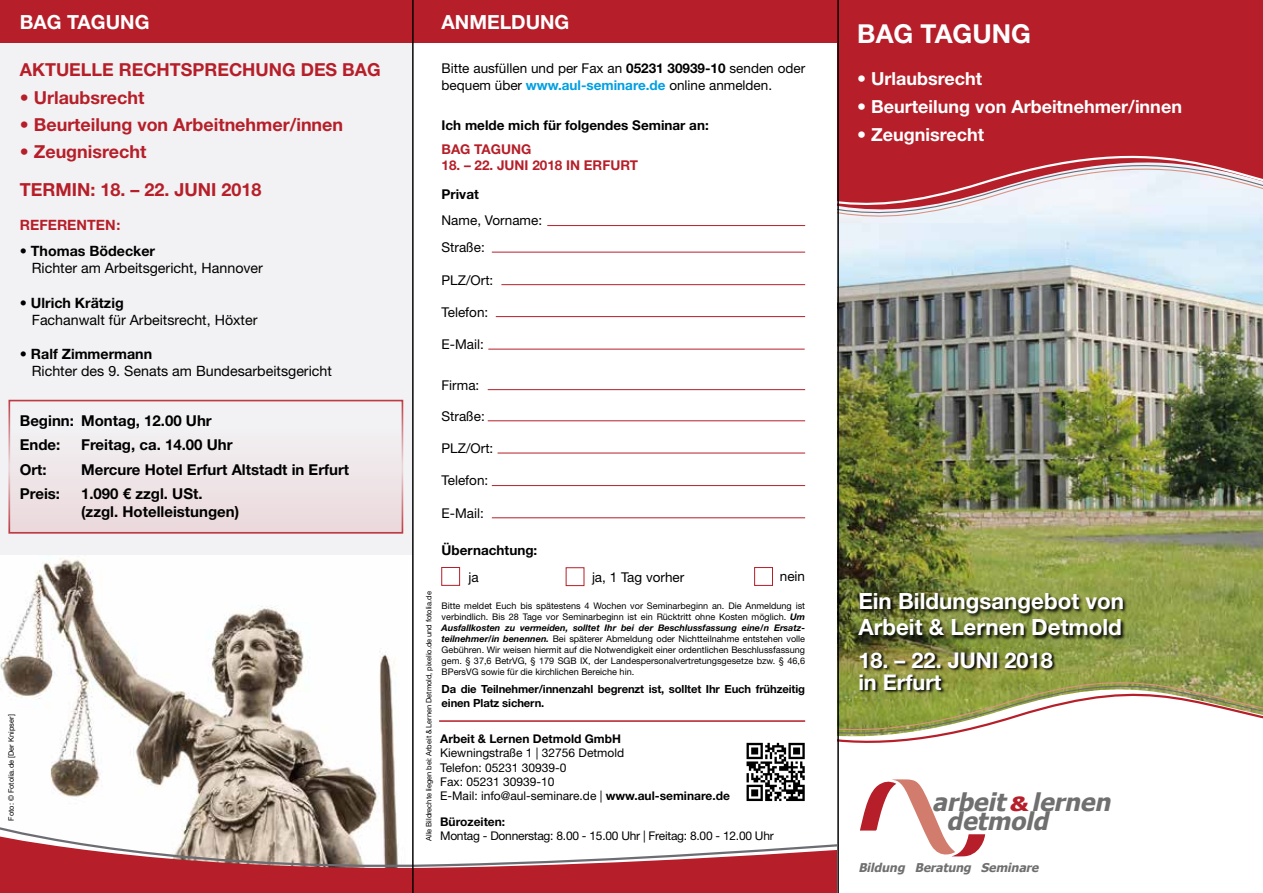
<style>
.page{position:relative;width:1263px;height:893px;background:#fff}
.page>*{position:absolute;margin:0;border:0;box-sizing:border-box;transform-origin:0 0}
.t1{font:700 26.1px "Helvetica Neue LT Std";color:#fff}
.t2{font:italic 700 24.45px/19.5px "Tahoma";color:#706f6f}
.t3{font:700 22.35px/26.5px "Helvetica Neue LT Std";color:#fff}
.t4{font:700 21.75px/21.8px "Helvetica Neue LT Std";color:#fff}
.t5{font:700 19.5px "Helvetica Neue LT Std";color:#fff}
.t6{font:700 18px "Helvetica Neue LT Std";color:#b61f29}
.t7{font:700 18px "Helvetica Neue LT Std";color:#fff}
.t8{font:700 15px/24.5px "Helvetica Neue LT Std";color:#000}
.t9{font:14.25px/17.1px "Helvetica Neue LT Std";color:#000}
.t10{font:700 14.25px "Helvetica Neue LT Std";color:#b61f29}
.t11{font:13.5px/16.2px "Helvetica Neue LT Std";color:#000}
.t12{font:700 13.5px "Helvetica Neue LT Std";color:#000}
.t13{font:700 13.5px "Helvetica Neue LT Std";color:#b61f29}
.t14{font:italic 700 12.15px "Tahoma";color:#706f6f}
.t15{font:12px/14.4px "Helvetica Neue LT Std";color:#000}
.t16{font:12px "Helvetica Neue LT Std";letter-spacing:-.02em;color:#000}
.t17{font:700 12px "Helvetica Neue LT Std";color:#000}
.t18{font:700 11.25px/13.5px "Helvetica Neue LT Std";letter-spacing:-.01em;color:#000}
.t19{font:9.15px/10.9px "Helvetica Neue LT Std";color:#000;text-align:justify}
.t20{font:7.5px "Helvetica Neue LT Std";color:#000}
.s1{font-weight:700}
.s2{font-weight:700;color:#009fe3}
.s3{font-weight:700;font-style:italic}
.s4{font-size:19.5px;color:#b61f29}
</style>
<div class="page">
<div style="left:0;top:22px;width:412px;height:871px;background:#f2f1f3"></div>
<img style="left:0;top:555px;width:412px;height:260px">
<div style="left:9px;top:400px;width:394px;height:134px;border:2px solid #b61f29"></div>
<div style="left:9px;top:426px;width:394px;height:108px;background:#eee4e7"></div>
<img style="left:839px;top:240px;width:424px;height:419px">
<div style="left:0;top:0;width:853px;height:43px;background:#b61f29"></div>
<svg style="left:0;top:815px;width:838px;height:78px"></svg>
<svg style="left:839px;top:0;width:424px;height:240px;background:#c1525b"></svg>
<svg style="left:839px;top:659px;width:424px;height:84px"></svg>
<svg style="left:860px;top:779px;width:125px;height:78px"></svg>
<hr style="left:547px;top:225px;width:258px;height:1px;background:#b61f29">
<hr style="left:492px;top:252px;width:313px;height:1px;background:#b61f29">
<hr style="left:501px;top:284px;width:304px;height:1px;background:#b61f29">
<hr style="left:496px;top:316px;width:309px;height:1px;background:#b61f29">
<hr style="left:488px;top:349px;width:317px;height:1px;background:#b61f29">
<div style="left:754px;top:567px;width:19px;height:19px;border:1px solid #b61f29"></div>
<hr style="left:488px;top:421px;width:317px;height:1px;background:#b61f29">
<hr style="left:497px;top:453px;width:308px;height:1px;background:#b61f29">
<hr style="left:492px;top:485px;width:313px;height:1px;background:#b61f29">
<hr style="left:492px;top:518px;width:313px;height:1px;background:#b61f29">
<hr style="left:488px;top:389px;width:317px;height:1px;background:#b61f29">
<div style="left:442px;top:567px;width:18px;height:18px;border:1px solid #b61f29"></div>
<hr style="left:439px;top:720px;width:366px;height:2px;background:#b61f29">
<svg style="left:859px;top:651px;width:197px;height:43px;background:#747a35"></svg>
<svg style="left:858px;top:592px;width:269px;height:48px;background:#5a642d"></svg>
<svg style="left:746px;top:743px;width:59px;height:58px"></svg>
<hr style="left:838px;top:0;width:1px;height:893px;background:#000">
<hr style="left:412px;top:0;width:1px;height:893px;background:#000">
<h3 class="t5" style="left:20px;top:10px;width:131px">BAG TAGUNG</h3>
<h3 class="t6" style="left:20px;top:59px;width:362px">AKTUELLE RECHTSPRECHUNG DES BAG</h3>
<h3 class="t6" style="left:20px;top:86px;width:126px">• Urlaubsrecht</h3>
<h3 class="t6" style="left:20px;top:113px;width:325px">• Beurteilung von Arbeitnehmer/innen</h3>
<h3 class="t6" style="left:20px;top:141px;width:128px">• Zeugnisrecht</h3>
<h3 class="t6" style="left:20px;top:178px;width:243px">TERMIN: 18. – 22. JUNI 2018</h3>
<h3 class="t10" style="left:20px;top:216px;width:102px">REFERENTEN:</h3>
<h3 class="t9" style="left:32px;top:243px;width:233px;text-indent:-12px">• <span class="s1">Thomas Bödecker<br></span>Richter am Arbeitsgericht, Hannover</h3>
<h3 class="t9" style="left:32px;top:294px;width:227px;text-indent:-12px">• <span class="s1">Ulrich Krätzig<br></span>Fachanwalt für Arbeitsrecht, Höxter</h3>
<h3 class="t9" style="left:32px;top:345px;width:302px;text-indent:-12px">• <span class="s1">Ralf Zimmermann<br></span>Richter des 9. Senats am Bundesarbeitsgericht</h3>
<h3 class="t8" style="left:20px;top:408px;width:193px">Beginn: Montag, 12.00 Uhr<br>Ende:</h3>
<h3 class="t8" style="left:81px;top:432px;width:153px">Freitag, ca. 14.00 Uhr</h3>
<h3 class="t8" style="left:20px;top:457px;width:28px">Ort:</h3>
<h3 class="t8" style="left:81px;top:457px;width:270px">Mercure Hotel Erfurt Altstadt in Erfurt</h3>
<h3 class="t8" style="left:20px;top:482px;width:42px">Preis:</h3>
<h3 class="t8" style="left:81px;top:485px;width:160px;line-height:18px">1.090 € zzgl. USt. (zzgl. Hotelleistungen)</h3>
<p class="t20" style="left:7px;top:821px;width:108px;rotate:-90deg">Foto: © Fotolia.de [Der Knipser]</p>
<h3 class="t5" style="left:442px;top:10px;width:129px">ANMELDUNG</h3>
<h3 class="t11" style="left:442px;top:60px;width:365px">Bitte ausfüllen und per Fax an <span class="s1">05231 30939-10</span> senden oder bequem über <span class="s2">www.aul-seminare.de</span> online anmelden.</h3>
<h3 class="t12" style="left:442px;top:117px;width:269px">Ich melde mich für folgendes Seminar an:</h3>
<h3 class="t13" style="left:442px;top:140px;width:91px">BAG TAGUNG</h3>
<h3 class="t13" style="left:442px;top:157px;width:198px">18. – 22. JUNI 2018 IN ERFURT</h3>
<h3 class="t12" style="left:442px;top:186px;width:39px">Privat</h3>
<h3 class="t11" style="left:442px;top:212px;width:102px">Name, Vorname:</h3>
<h3 class="t11" style="left:442px;top:239px;width:45px">Straße:</h3>
<h3 class="t11" style="left:442px;top:271px;width:53px">PLZ/Ort:</h3>
<h3 class="t11" style="left:442px;top:304px;width:48px">Telefon:</h3>
<h3 class="t11" style="left:442px;top:336px;width:44px">E-Mail:</h3>
<h3 class="t11" style="left:442px;top:377px;width:39px">Firma:</h3>
<h3 class="t11" style="left:442px;top:408px;width:45px">Straße:</h3>
<h3 class="t11" style="left:442px;top:440px;width:53px">PLZ/Ort:</h3>
<h3 class="t11" style="left:442px;top:472px;width:48px">Telefon:</h3>
<h3 class="t11" style="left:442px;top:505px;width:44px">E-Mail:</h3>
<h3 class="t12" style="left:442px;top:542px;width:97px">Übernachtung:</h3>
<h3 class="t11" style="left:469px;top:569px;width:12px">ja</h3>
<h3 class="t11" style="left:592px;top:569px;width:94px">ja, 1 Tag vorher</h3>
<h3 class="t11" style="left:780px;top:568px;width:27px">nein</h3>
<p class="t19" style="left:442px;top:600px;width:365px">Bitte meldet Euch bis spätestens 4 Wochen vor Seminarbeginn an. Die Anmeldung ist verbindlich. Bis 28 Tage vor Seminarbeginn ist ein Rücktritt ohne Kosten möglich. <span class="s3">Um Ausfallkosten zu vermeiden, solltet Ihr bei der Beschlussfassung eine/n Ersatz&shy;teilnehmer/in benennen.</span> Bei späterer Abmeldung oder Nichtteilnahme entstehen volle Gebühren. Wir weisen hiermit auf die Notwendigkeit einer ordentlichen Beschlussfassung gem. § 37,6 BetrVG, § 179 SGB IX, der Landespersonalvertretungsgesetze bzw. § 46,6<br>BPersVG sowie für die kirchlichen Bereiche hin.</p>
<p class="t18" style="left:442px;top:682px;width:365px">Da die Teilnehmer/innenzahl begrenzt ist, solltet Ihr Euch frühzeitig einen Platz sichern.</p>
<p class="t20" style="left:424px;top:841px;width:251px;rotate:-90deg">Alle Bildrechte liegen bei: Arbeit &amp; Lernen Detmold, pixelio.de und fotolia.de</p>
<h3 class="t17" style="left:440px;top:731px;width:182px">Arbeit &amp; Lernen Detmold GmbH</h3>
<h3 class="t15" style="left:440px;top:745px;width:291px">Kiewningstraße 1 | 32756 Detmold<br>Telefon: 05231 30939-0<br>Fax: 05231 30939-10<br>E-Mail: info@aul-seminare.de | <span class="s1">www.aul-seminare.de</span></h3>
<h3 class="t17" style="left:440px;top:814px;width:67px">Bürozeiten:</h3>
<h3 class="t16" style="left:440px;top:829px;width:335px">Montag - Donnerstag: 8.00 - 15.00 Uhr | Freitag: 8.00 - 12.00 Uhr</h3>
<h1 class="t1" style="left:857px;top:17px;width:175px">BAG TAGUNG</h1>
<h3 class="t7" style="left:857px;top:68px;width:127px">• Urlaubsrecht</h3>
<h3 class="t7" style="left:857px;top:95px;width:326px">• Beurteilung von Arbeitnehmer/innen</h3>
<h3 class="t7" style="left:857px;top:123px;width:129px">• Zeugnisrecht</h3>
<h3 class="t3" style="left:858px;top:587px;width:267px">Ein Bildungsangebot von<br>Arbeit &amp; Lernen Detmold</h3>
<h3 class="t4" style="left:858px;top:649px;width:196px">18. – 22. JUNI 2018 in Erfurt</h3>
<h2 class="t2" style="left:947px;top:791px;width:171px;text-indent:-14px">arbeit<span class="s4">&amp;</span> lernen detmold</h2>
<h3 class="t14" style="left:858px;top:859px;width:185px">Bildung Beratung Seminare</h3>
</div>
